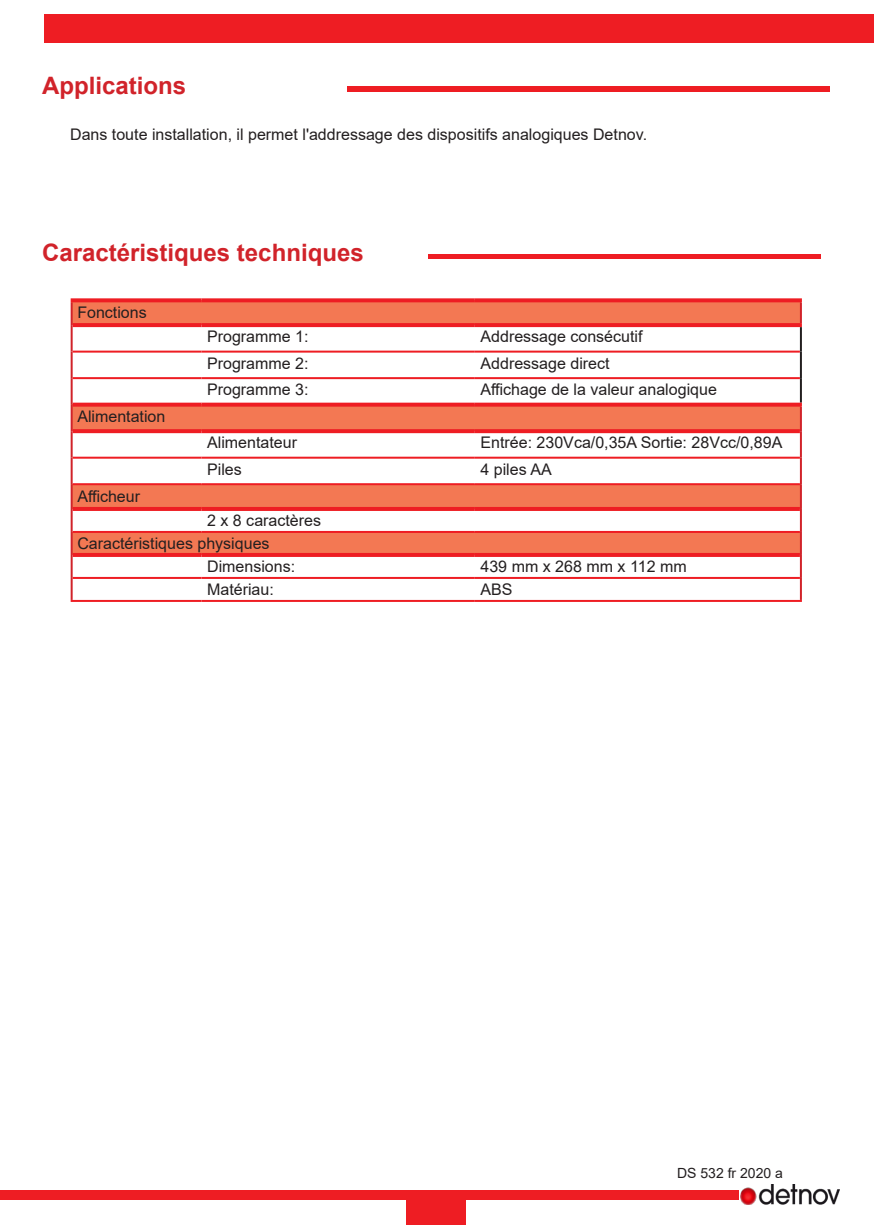
<style>
.page{position:relative;width:874px;height:1225px;background:#fff}
.page>*{position:absolute;margin:0;border:0;box-sizing:border-box;transform-origin:0 0}
.t1{font:700 24px "Arial";color:#d1232a}
.t2{font:16px "Arial";color:#231f20}
.t3{font:14px "Arial";color:#231f20}
</style>
<div class="page">
<div style="left:44px;top:15px;width:829px;height:28px;background:#ee1d23"></div>
<div style="left:0;top:1189px;width:738px;height:10px;background:#ee1d23"></div>
<div style="left:406px;top:1199px;width:59px;height:26px;background:#ee1d23"></div>
<img style="left:740px;top:1184px;width:99px;height:20px">
<div style="left:427px;top:254px;width:392px;height:5px;background:#ee1d23"></div>
<div style="left:72px;top:300px;width:728px;height:25px;background:#f37853"></div>
<div style="left:72px;top:405px;width:728px;height:26px;background:#f37853"></div>
<div style="left:72px;top:484px;width:728px;height:25px;background:#f37853"></div>
<div style="left:72px;top:532px;width:728px;height:23px;background:#f37853"></div>
<hr style="left:799px;top:327px;width:2px;height:24px;background:#231f20">
<hr style="left:799px;top:351px;width:2px;height:27px;background:#231f20">
<hr style="left:799px;top:378px;width:2px;height:25px;background:#231f20">
<hr style="left:71px;top:325px;width:2px;height:26px;background:#d1232a">
<hr style="left:71px;top:351px;width:2px;height:27px;background:#d1232a">
<hr style="left:71px;top:378px;width:2px;height:27px;background:#d1232a">
<hr style="left:71px;top:431px;width:2px;height:27px;background:#d1232a">
<hr style="left:799px;top:431px;width:2px;height:27px;background:#d1232a">
<hr style="left:71px;top:458px;width:2px;height:26px;background:#d1232a">
<hr style="left:799px;top:458px;width:2px;height:26px;background:#d1232a">
<hr style="left:71px;top:484px;width:2px;height:25px;background:#d1232a">
<hr style="left:799px;top:484px;width:2px;height:25px;background:#d1232a">
<hr style="left:71px;top:509px;width:2px;height:23px;background:#d1232a">
<hr style="left:799px;top:509px;width:2px;height:23px;background:#d1232a">
<hr style="left:71px;top:532px;width:2px;height:23px;background:#d1232a">
<hr style="left:799px;top:532px;width:2px;height:23px;background:#d1232a">
<hr style="left:71px;top:555px;width:2px;height:23px;background:#d1232a">
<hr style="left:799px;top:555px;width:2px;height:23px;background:#d1232a">
<hr style="left:71px;top:578px;width:2px;height:22px;background:#d1232a">
<hr style="left:799px;top:578px;width:2px;height:22px;background:#d1232a">
<hr style="left:71px;top:302px;width:2px;height:23px;background:#d1232a">
<hr style="left:799px;top:302px;width:2px;height:21px;background:#d1232a">
<hr style="left:71px;top:405px;width:2px;height:26px;background:#d1232a">
<hr style="left:799px;top:407px;width:2px;height:24px;background:#d1232a">
<svg style="left:71px;top:298px;width:130px;height:4px"></svg>
<svg style="left:201px;top:298px;width:273px;height:4px"></svg>
<svg style="left:474px;top:298px;width:327px;height:4px"></svg>
<svg style="left:73px;top:403px;width:128px;height:4px"></svg>
<svg style="left:201px;top:403px;width:273px;height:4px"></svg>
<svg style="left:474px;top:403px;width:327px;height:4px"></svg>
<hr style="left:73px;top:323px;width:128px;height:4px;background:#ee1d23">
<hr style="left:201px;top:323px;width:273px;height:4px;background:#ee1d23">
<hr style="left:474px;top:323px;width:327px;height:4px;background:#ee1d23">
<svg style="left:73px;top:429px;width:128px;height:4px"></svg>
<svg style="left:201px;top:429px;width:273px;height:4px"></svg>
<svg style="left:474px;top:429px;width:325px;height:4px"></svg>
<hr style="left:73px;top:507px;width:128px;height:4px;background:#ee1d23">
<hr style="left:201px;top:507px;width:273px;height:4px;background:#ee1d23">
<hr style="left:474px;top:507px;width:325px;height:4px;background:#ee1d23">
<hr style="left:73px;top:553px;width:128px;height:4px;background:#ee1d23">
<hr style="left:201px;top:553px;width:273px;height:4px;background:#ee1d23">
<hr style="left:474px;top:553px;width:325px;height:4px;background:#ee1d23">
<hr style="left:73px;top:350px;width:128px;height:2px;background:#ee1d23">
<hr style="left:201px;top:350px;width:273px;height:2px;background:#ee1d23">
<hr style="left:474px;top:350px;width:325px;height:2px;background:#ee1d23">
<hr style="left:73px;top:377px;width:128px;height:2px;background:#ee1d23">
<hr style="left:201px;top:377px;width:273px;height:2px;background:#ee1d23">
<hr style="left:474px;top:377px;width:325px;height:2px;background:#ee1d23">
<hr style="left:73px;top:457px;width:128px;height:2px;background:#ee1d23">
<hr style="left:201px;top:457px;width:273px;height:2px;background:#ee1d23">
<hr style="left:474px;top:457px;width:325px;height:2px;background:#ee1d23">
<hr style="left:73px;top:483px;width:128px;height:2px;background:#ee1d23">
<hr style="left:201px;top:483px;width:273px;height:2px;background:#ee1d23">
<hr style="left:474px;top:483px;width:325px;height:2px;background:#ee1d23">
<hr style="left:73px;top:531px;width:128px;height:2px;background:#ee1d23">
<hr style="left:201px;top:531px;width:273px;height:2px;background:#ee1d23">
<hr style="left:474px;top:531px;width:325px;height:2px;background:#ee1d23">
<hr style="left:73px;top:577px;width:128px;height:2px;background:#ee1d23">
<hr style="left:201px;top:577px;width:273px;height:2px;background:#ee1d23">
<hr style="left:474px;top:577px;width:325px;height:2px;background:#ee1d23">
<hr style="left:71px;top:600px;width:130px;height:2px;background:#ee1d23">
<hr style="left:201px;top:600px;width:273px;height:2px;background:#ee1d23">
<hr style="left:474px;top:600px;width:327px;height:2px;background:#ee1d23">
<div style="left:347px;top:86px;width:482px;height:6px;background:#ee1d23"></div>
<p class="t1" style="left:42px;top:69px;width:146px">Applications</p>
<p class="t2" style="left:70px;top:124px;width:578px">Dans toute installation, il permet l'addressage des dispositifs analogiques Detnov.</p>
<p class="t1" style="left:42px;top:235px;width:323px">Caractéristiques techniques</p>
<p class="t2" style="left:77px;top:301px;width:71px">Fonctions</p>
<p class="t2" style="left:77px;top:405px;width:90px">Alimentation</p>
<p class="t2" style="left:77px;top:485px;width:64px">Afficheur</p>
<p class="t2" style="left:207px;top:326px;width:103px">Programme 1:</p>
<p class="t2" style="left:480px;top:326px;width:163px">Addressage consécutif</p>
<p class="t2" style="left:207px;top:352px;width:103px">Programme 2:</p>
<p class="t2" style="left:480px;top:352px;width:130px">Addressage direct</p>
<p class="t2" style="left:207px;top:379px;width:103px">Programme 3:</p>
<p class="t2" style="left:480px;top:379px;width:238px">Affichage de la valeur analogique</p>
<p class="t2" style="left:207px;top:432px;width:91px">Alimentateur</p>
<p class="t2" style="left:480px;top:432px;width:303px">Entrée: 230Vca/0,35A Sortie: 28Vcc/0,89A</p>
<p class="t2" style="left:207px;top:458px;width:36px">Piles</p>
<p class="t2" style="left:480px;top:458px;width:73px">4 piles AA</p>
<p class="t2" style="left:207px;top:509px;width:115px">2 x 8 caractères</p>
<p class="t2" style="left:77px;top:532px;width:194px">Caractéristiques physiques</p>
<p class="t2" style="left:207px;top:555px;width:90px">Dimensions:</p>
<p class="t2" style="left:480px;top:555px;width:207px">439 mm x 268 mm x 112 mm</p>
<p class="t2" style="left:207px;top:578px;width:68px">Matériau:</p>
<p class="t2" style="left:480px;top:578px;width:34px">ABS</p>
<p class="t3" style="left:676px;top:1163px;width:107px">DS 532 fr 2020 a</p>
</div>
